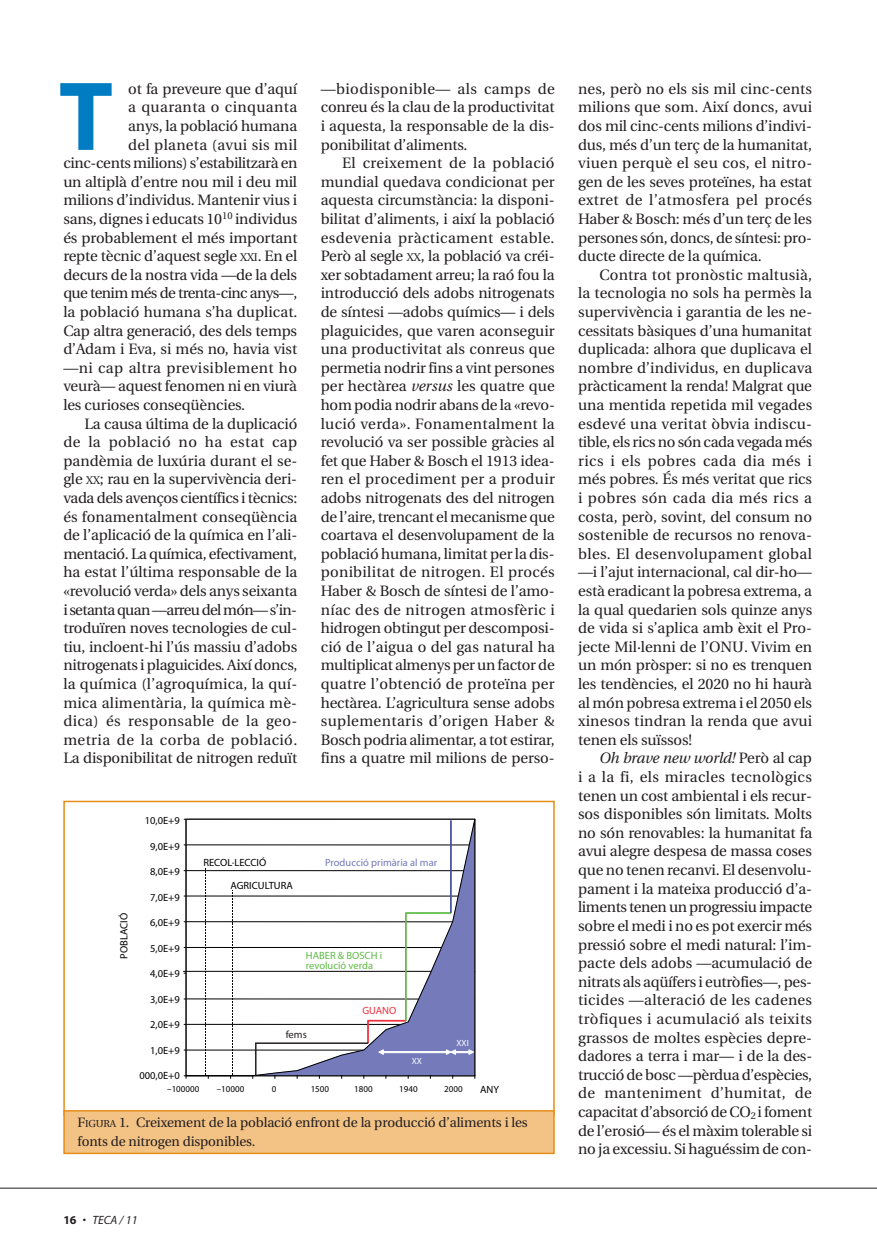
<style>
.page{position:relative;width:877px;height:1258px;background:#fff}
.page>*{position:absolute;margin:0;border:0;box-sizing:border-box;transform-origin:0 0}
.t1{font:700 99px "Myriad";color:#007cc2}
.t2{font:15px/18.6px "Utopia";letter-spacing:-.01em;color:#231f20;text-align:justify}
.t3{font:15px "Utopia";letter-spacing:.025em;color:#231f20}
.t4{font:15px "Utopia";letter-spacing:.015em;color:#231f20}
.t5{font:15px "Utopia";letter-spacing:-.035em;color:#231f20}
.t6{font:15px "Utopia";letter-spacing:-.04em;color:#231f20}
.t7{font:15px "Utopia";letter-spacing:.02em;color:#231f20}
.t8{font:13.5px/18.6px "Utopia";letter-spacing:-.01em;color:#231f20}
.t9{font:italic 12px "Myriad";color:#231f20}
.t10{font:10.5px "Myriad";color:#000}
.t11{font:10.5px/10.5px "Myriad";color:#5fbb46}
.t12{font:10.5px "Myriad";color:#747aba}
.t13{font:10.5px "Myriad";color:#ee2f3d}
.t14{font:10.5px "Myriad";color:#231f20}
.t15{font:9px "Myriad";color:#000}
.t16{font:9px "Myriad";color:#fff}
.s1{font-size:11.25px}
.s2{font-style:italic}
.s3{font-size:10.2px}
.s4{font-weight:700;font-style:normal}
.s5{font-style:normal}
</style>
<div class="page">
<svg style="left:0;top:800px;width:876px;height:389px"></svg>
<p class="t2" style="left:128px;top:81px;width:170px">ot fa preveure que d’aquí</p>
<p class="t3" style="left:128px;top:101px;width:170px">a quaranta o cinquanta</p>
<p class="t2" style="left:128px;top:118px;width:170px">anys, la població humana</p>
<p class="t7" style="left:128px;top:139px;width:170px">del planeta (avui sis mil</p>
<p class="t2" style="left:63px;top:155px;width:236px">cinc-cents milions) s’estabilitzarà en</p>
<p class="t2" style="left:63px;top:174px;width:235px">un altiplà d’entre nou mil i deu mil</p>
<p class="t2" style="left:63px;top:192px;width:235px">milions d’individus. Mantenir vius i</p>
<p class="t2" style="left:63px;top:211px;width:235px">sans, dignes i educats 10<sup>10</sup> individus</p>
<p class="t2" style="left:63px;top:230px;width:236px">és probablement el més important</p>
<p class="t2" style="left:63px;top:248px;width:235px">repte tècnic d’aquest segle <span class="s1">XXI</span>. En el</p>
<p class="t2" style="left:63px;top:267px;width:235px">decurs de la nostra vida —de la dels</p>
<p class="t5" style="left:63px;top:287px;width:235px">que tenim més de trenta-cinc anys—,</p>
<p class="t2" style="left:63px;top:304px;width:236px">la població humana s’ha duplicat.</p>
<p class="t2" style="left:63px;top:323px;width:235px">Cap altra generació, des dels temps</p>
<p class="t2" style="left:63px;top:341px;width:235px">d’Adam i Eva, si més no, havia vist</p>
<p class="t3" style="left:63px;top:362px;width:235px">—ni cap altra previsiblement ho</p>
<p class="t2" style="left:63px;top:378px;width:235px">veurà— aquest fenomen ni en viurà</p>
<p class="t2" style="left:63px;top:397px;width:183px">les curioses conseqüències.</p>
<p class="t2" style="left:85px;top:416px;width:214px">La causa última de la duplicació</p>
<p class="t3" style="left:63px;top:436px;width:235px">de la població no ha estat cap</p>
<p class="t2" style="left:63px;top:453px;width:235px">pandèmia de luxúria durant el se-</p>
<p class="t2" style="left:63px;top:471px;width:235px">gle <span class="s1">XX</span>; rau en la supervivència deri-</p>
<p class="t2" style="left:63px;top:490px;width:236px">vada dels avenços científics i tècnics:</p>
<p class="t2" style="left:63px;top:509px;width:235px">és fonamentalment conseqüència</p>
<p class="t2" style="left:63px;top:527px;width:235px">de l’aplicació de la química en l’ali-</p>
<p class="t2" style="left:63px;top:546px;width:235px">mentació. La química, efectivament,</p>
<p class="t2" style="left:63px;top:564px;width:235px">ha estat l’última responsable de la</p>
<p class="t2" style="left:63px;top:583px;width:235px">«revolució verda» dels anys seixanta</p>
<p class="t6" style="left:63px;top:604px;width:235px">i setanta quan —arreu del món— s’in-</p>
<p class="t2" style="left:63px;top:620px;width:235px">troduïren noves tecnologies de cul-</p>
<p class="t2" style="left:63px;top:639px;width:235px">tiu, incloent-hi l’ús massiu d’adobs</p>
<p class="t2" style="left:63px;top:657px;width:236px">nitrogenats i plaguicides. Així doncs,</p>
<p class="t4" style="left:63px;top:678px;width:235px">la química (l’agroquímica, la quí-</p>
<p class="t4" style="left:63px;top:697px;width:235px">mica alimentària, la química mè-</p>
<p class="t3" style="left:63px;top:715px;width:235px">dica) és responsable de la geo-</p>
<p class="t3" style="left:63px;top:734px;width:235px">metria de la corba de població.</p>
<p class="t2" style="left:63px;top:750px;width:235px">La disponibilitat de nitrogen reduït</p>
<h1 class="t1" style="left:59px;top:80px;width:56px">T</h1>
<p class="t2" style="left:321px;top:81px;width:235px">—biodisponible— als camps de conreu és la clau de la productivitat i aquesta, la responsable de la dis&shy;ponibilitat d’aliments.</p>
<p class="t2" style="left:321px;top:155px;width:236px;text-indent:21px">El creixement de la població mundial quedava condicionat per aquesta circumstància: la disponi&shy;bilitat d’aliments, i així la població esdevenia pràcticament estable.<br>Però al segle <span class="s1">XX</span>, la població va créi&shy;xer sobtadament arreu; la raó fou la introducció dels adobs nitrogenats de síntesi —adobs químics— i dels plaguicides, que varen aconseguir una productivitat als conreus que permetia nodrir fins a vint persones per hectàrea <span class="s2">versus</span> les quatre que hom podia nodrir abans de la «revo&shy;lució verda». Fonamentalment la revolució va ser possible gràcies al fet que Haber &amp; Bosch el 1913 idea&shy;ren el procediment per a produir adobs nitrogenats des del nitrogen de l’aire, trencant el mecanisme que coartava el desenvolupament de la població humana, limitat per la dis&shy;ponibilitat de nitrogen. El procés Haber &amp; Bosch de síntesi de l’amo&shy;níac des de nitrogen atmosfèric i hidrogen obtingut per descomposi&shy;ció de l’aigua o del gas natural ha multiplicat almenys per un factor de quatre l’obtenció de proteïna per hectàrea. L’agricultura sense adobs suplementaris d’origen Haber &amp; Bosch podria alimentar, a tot estirar, fins a quatre mil milions de perso-</p>
<p class="t10" style="left:120px;top:958px;width:47px;rotate:-90deg">POBLACIÓ</p>
<p class="t10" style="left:145px;top:817px;width:37px">10,0E+9</p>
<p class="t10" style="left:150px;top:842px;width:31px">9,0E+9</p>
<p class="t10" style="left:150px;top:868px;width:31px">8,0E+9</p>
<p class="t10" style="left:150px;top:893px;width:31px">7,0E+9</p>
<p class="t10" style="left:150px;top:919px;width:31px">6,0E+9</p>
<p class="t10" style="left:150px;top:944px;width:31px">5,0E+9</p>
<p class="t10" style="left:150px;top:970px;width:31px">4,0E+9</p>
<p class="t10" style="left:150px;top:995px;width:31px">3,0E+9</p>
<p class="t10" style="left:150px;top:1021px;width:31px">2,0E+9</p>
<p class="t10" style="left:150px;top:1046px;width:31px">1,0E+9</p>
<p class="t10" style="left:139px;top:1072px;width:42px">000,0E+0</p>
<p class="t15" style="left:167px;top:1085px;width:34px">–100000</p>
<p class="t15" style="left:217px;top:1085px;width:29px">–10000</p>
<p class="t15" style="left:272px;top:1085px;width:6px">0</p>
<p class="t15" style="left:311px;top:1085px;width:20px">1500</p>
<p class="t15" style="left:354px;top:1085px;width:20px">1800</p>
<p class="t15" style="left:399px;top:1085px;width:20px">1940</p>
<p class="t15" style="left:444px;top:1085px;width:20px">2000</p>
<p class="t10" style="left:480px;top:1086px;width:20px">ANY</p>
<p class="t10" style="left:203px;top:858px;width:64px">RECOL·LECCIÓ</p>
<p class="t10" style="left:230px;top:881px;width:64px">AGRICULTURA</p>
<p class="t12" style="left:325px;top:858px;width:114px">Producció primària al mar</p>
<p class="t11" style="left:306px;top:951px;width:78px">HABER &amp; BOSCH i revolució verda</p>
<p class="t13" style="left:362px;top:1007px;width:35px">GUANO</p>
<p class="t14" style="left:286px;top:1030px;width:23px">fems</p>
<p class="t16" style="left:456px;top:1040px;width:14px">XXI</p>
<p class="t16" style="left:411px;top:1058px;width:12px">XX</p>
<p class="t8" style="left:78px;top:1114px;width:451px">F<span class="s3">IGURA</span> 1. Creixement de la població enfront de la producció d’aliments i les fonts de nitrogen disponibles.</p>
<p class="t2" style="left:578px;top:81px;width:235px">nes, però no els sis mil cinc-cents milions que som. Així doncs, avui dos mil cinc-cents milions d’indivi&shy;dus, més d’un terç de la humanitat, viuen perquè el seu cos, el nitro&shy;gen de les seves proteïnes, ha estat extret de l’atmosfera pel procés Haber &amp; Bosch: més d’un terç de les persones són, doncs, de síntesi: pro&shy;ducte directe de la química.</p>
<p class="t2" style="left:578px;top:267px;width:236px;text-indent:21px">Contra tot pronòstic maltusià, la tecnologia no sols ha permès la supervivència i garantia de les ne&shy;cessitats bàsiques d’una humanitat duplicada: alhora que duplicava el nombre d’individus, en duplicava pràcticament la renda! Malgrat que una mentida repetida mil vegades esdevé una veritat òbvia indiscu&shy;tible, els rics no són cada vegada més rics i els pobres cada dia més i més pobres. És més veritat que rics i pobres són cada dia més rics a costa, però, sovint, del consum no sostenible de recursos no renova&shy;bles. El desenvolupament global —i l’ajut internacional, cal dir-ho— està eradicant la pobresa extrema, a la qual quedarien sols quinze anys de vida si s’aplica amb èxit el Pro&shy;jecte Mil·lenni de l’ONU. Vivim en un món pròsper: si no es trenquen les tendències, el 2020 no hi haurà al món pobresa extrema i el 2050 els xinesos tindran la renda que avui tenen els suïssos!</p>
<p class="t2" style="left:578px;top:750px;width:235px;text-indent:21px"><span class="s2">Oh brave new world!</span> Però al cap i a la fi, els miracles tecnològics tenen un cost ambiental i els recur&shy;sos disponibles són limitats. Molts no són renovables: la humanitat fa avui alegre despesa de massa coses que no tenen recanvi. El desenvolu&shy;pament i la mateixa producció d’a&shy;liments tenen un progressiu impacte sobre el medi i no es pot exercir més pressió sobre el medi natural: l’im&shy;pacte dels adobs —acumulació de nitrats als aqüífers i eutròfies—, pes&shy;ticides —alteració de les cadenes tròfiques i acumulació als teixits grassos de moltes espècies depre&shy;dadores a terra i mar— i de la des&shy;trucció de bosc —pèrdua d’espècies, de manteniment d’humitat, de capacitat d’absorció de CO<sub>2</sub> i foment de l’erosió— és el màxim tolerable si no ja excessiu. Si haguéssim de con-</p>
<p class="t9" style="left:63px;top:1216px;width:76px"><span class="s4">16</span> <span class="s5">•</span> TECA / 11</p>
</div>
